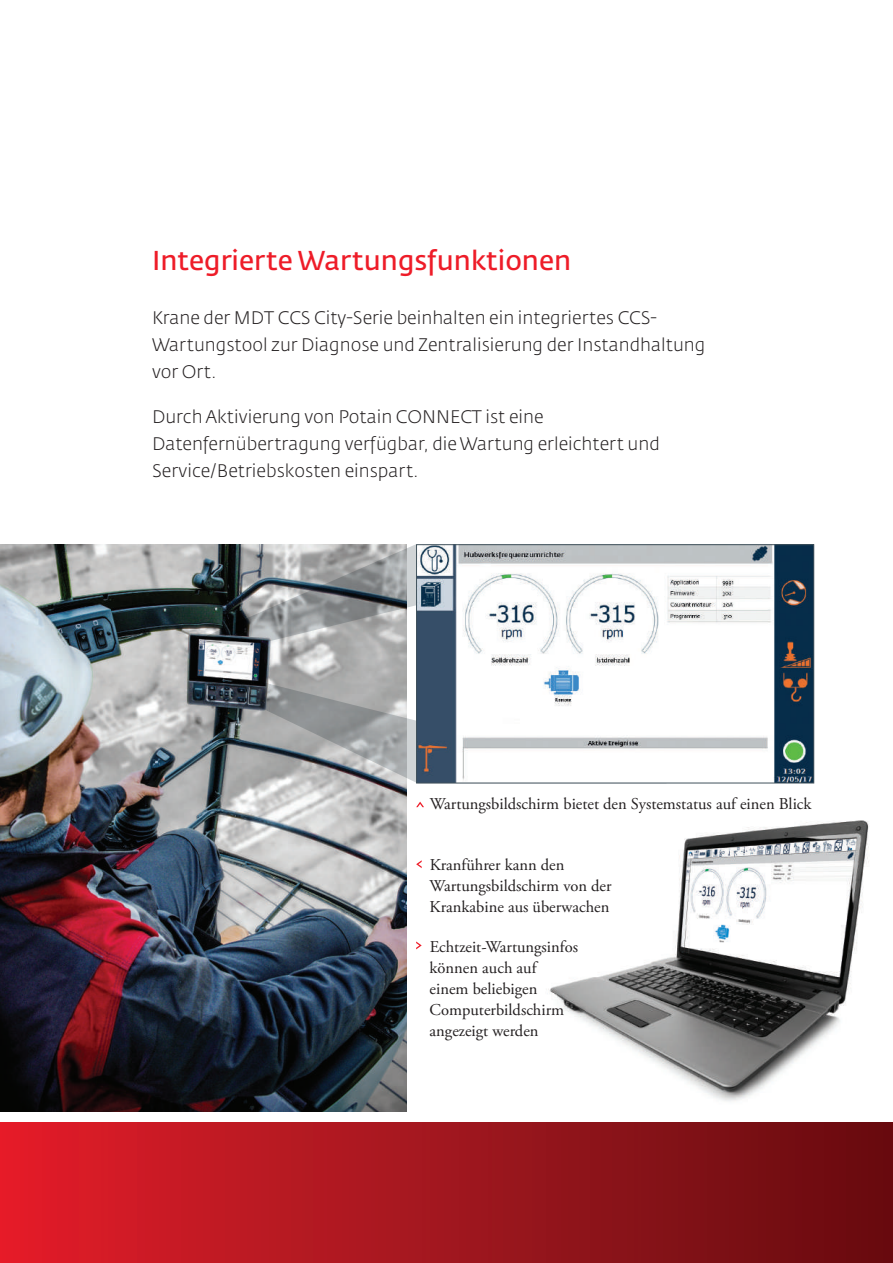
<style>
.page{position:relative;width:893px;height:1263px;background:#fff}
.page>*{position:absolute;margin:0;border:0;box-sizing:border-box;transform-origin:0 0}
.t1{font:600 27px "Fedra Sans Pro";color:#ee1c28}
.t2{font:300 18px/27px "Fedra Sans Pro";color:#231f20}
.t3{font:16.5px/21px "Adobe Garamond Pro";color:#231f20}
</style>
<div class="page">
<img style="left:529px;top:781px;width:364px;height:342px">
<img style="left:0;top:544px;width:407px;height:568px">
<div style="left:0;top:1123px;width:893px;height:140px;background:linear-gradient(to right,#e11e2a,#640c10)"></div>
<svg style="left:416px;top:860px;width:6px;height:8px"></svg>
<svg style="left:416px;top:802px;width:8px;height:5px"></svg>
<svg style="left:416px;top:941px;width:6px;height:8px"></svg>
<svg style="left:198px;top:544px;width:218px;height:99px;background:#888d8e"></svg>
<svg style="left:197px;top:677px;width:219px;height:106px;background:#909496"></svg>
<img style="left:418px;top:546px;width:394px;height:235px">
<div style="left:416px;top:544px;width:398px;height:239px;border:1px solid #41525c"></div>
<h1 class="t1" style="left:152px;top:244px;width:421px">Integrierte Wartungsfunktionen</h1>
<p class="t2" style="left:152px;top:304px;width:555px">Krane der MDT CCS City-Serie beinhalten ein integriertes CCS-<br>Wartungstool zur Diagnose und Zentralisierung der Instandhaltung vor Ort.</p>
<p class="t2" style="left:152px;top:403px;width:509px">Durch Aktivierung von Potain CONNECT ist eine<br>Datenfernübertragung verfügbar, die Wartung erleichtert und<br>Service/Betriebskosten einspart.</p>
<p class="t3" style="left:430px;top:793px;width:383px">Wartungsbildschirm bietet den Systemstatus auf einen Blick</p>
<p class="t3" style="left:430px;top:854px;width:183px">Kranführer kann den<br>Wartungsbildschirm von der<br>Krankabine aus überwachen</p>
<p class="t3" style="left:430px;top:937px;width:150px">Echtzeit-Wartungsinfos können auch auf einem beliebigen<br>Computerbildschirm angezeigt werden</p>
</div>
